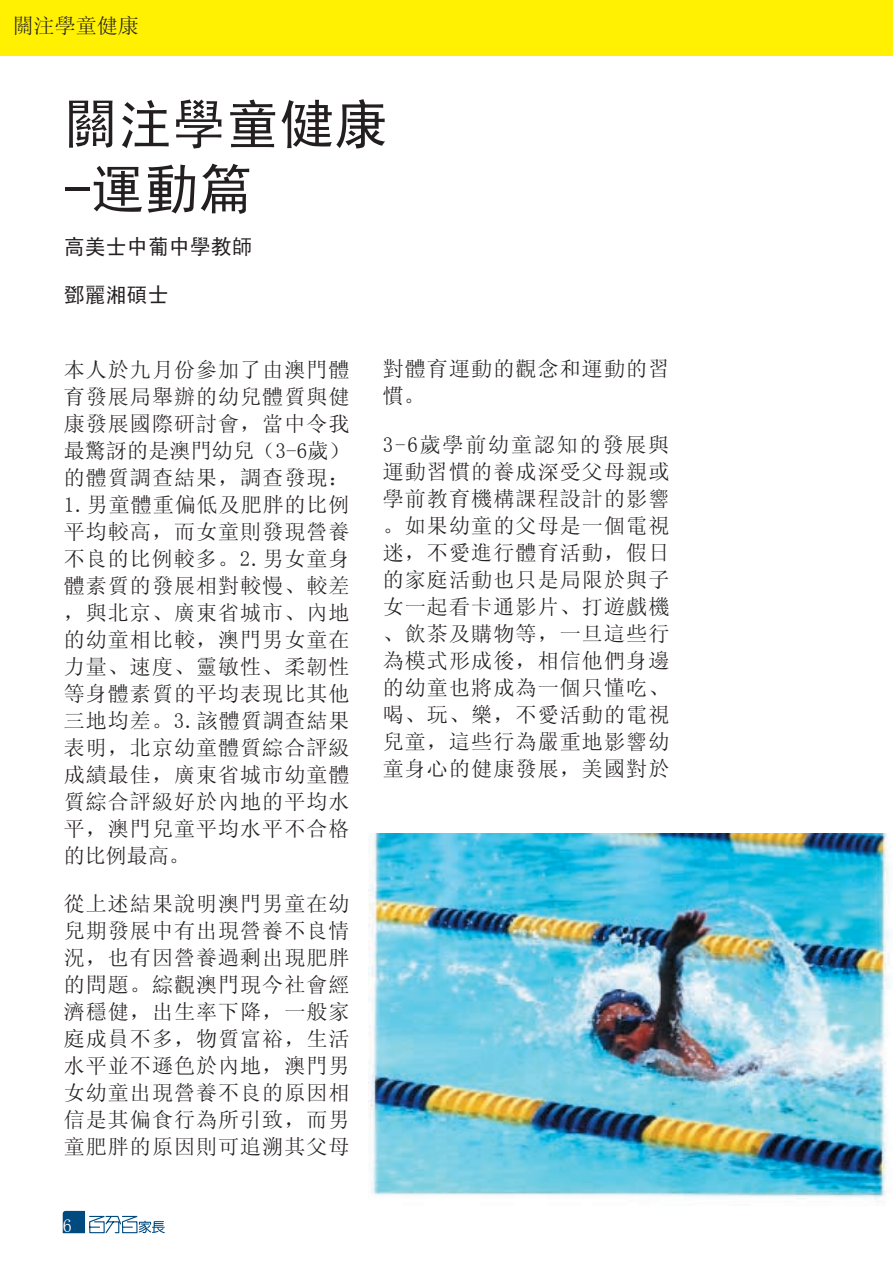
<style>
.page{position:relative;width:893px;height:1263px;background:#fff}
.page>*{position:absolute;margin:0;border:0;box-sizing:border-box;transform-origin:0 0}
.SP_BigHead_1{font:54px "Sim Hei";color:#231f20}
.SP_inline_text_1{font:21px/27px "Sim Sun";letter-spacing:.05em;color:#231f20;text-align:justify}
.SP_author_name_1{font:21px "Sim Hei";color:#231f20}
.t1{font:18px "Sim Sun";color:#fff}
</style>
<div class="page">
<img style="left:369px;top:833px;width:521px;height:369px">
<svg style="left:63px;top:1211px;width:102px;height:23px"></svg>
<div style="left:0;top:0;width:893px;height:55px;background:#fff101"></div>
<p class="SP_inline_text_1" style="left:13px;top:12px;width:127px">關注學童健康</p>
<p class="SP_BigHead_1" style="left:64px;top:97px;width:326px">關注學童健康</p>
<p class="SP_BigHead_1" style="left:64px;top:162px;width:191px">-運動篇</p>
<p class="SP_author_name_1" style="left:64px;top:236px;width:191px">高美士中葡中學教師</p>
<p class="SP_author_name_1" style="left:64px;top:284px;width:107px">鄧麗湘碩士</p>
<p class="SP_inline_text_1" style="left:64px;top:356px;width:287px">本人於九月份參加了由澳門體育發展局舉辦的幼兒體質與健康發展國際研討會，當中令我最驚訝的是澳門幼兒（3-6歲）的體質調查結果，調查發現：1.男童體重偏低及肥胖的比例平均較高，而女童則發現營養不良的比例較多。2.男女童身體素質的發展相對較慢、較差，與北京、廣東省城市、內地的幼童相比較，澳門男女童在力量、速度、靈敏性、柔韌性等身體素質的平均表現比其他三地均差。3.該體質調查結果表明，北京幼童體質綜合評級成績最佳，廣東省城市幼童體質綜合評級好於內地的平均水平，澳門兒童平均水平不合格的比例最高。</p>
<p class="SP_inline_text_1" style="left:64px;top:890px;width:287px">從上述結果說明澳門男童在幼兒期發展中有出現營養不良情況，也有因營養過剩出現肥胖的問題。綜觀澳門現今社會經濟穩健，出生率下降，一般家庭成員不多，物質富裕，生活水平並不遜色於內地，澳門男女幼童出現營養不良的原因相信是其偏食行為所引致，而男童肥胖的原因則可追溯其父母</p>
<p class="t1" style="left:63px;top:1216px;width:10px">6</p>
<p class="SP_inline_text_1" style="left:383px;top:355px;width:288px">對體育運動的觀念和運動的習慣。</p>
<p class="SP_inline_text_1" style="left:383px;top:431px;width:288px">3-6歲學前幼童認知的發展與運動習慣的養成深受父母親或學前教育機構課程設計的影響。如果幼童的父母是一個電視迷，不愛進行體育活動，假日的家庭活動也只是局限於與子女一起看卡通影片、打遊戲機、飲茶及購物等，一旦這些行為模式形成後，相信他們身邊的幼童也將成為一個只懂吃、喝、玩、樂，不愛活動的電視兒童，這些行為嚴重地影響幼童身心的健康發展，美國對於</p>
</div>
